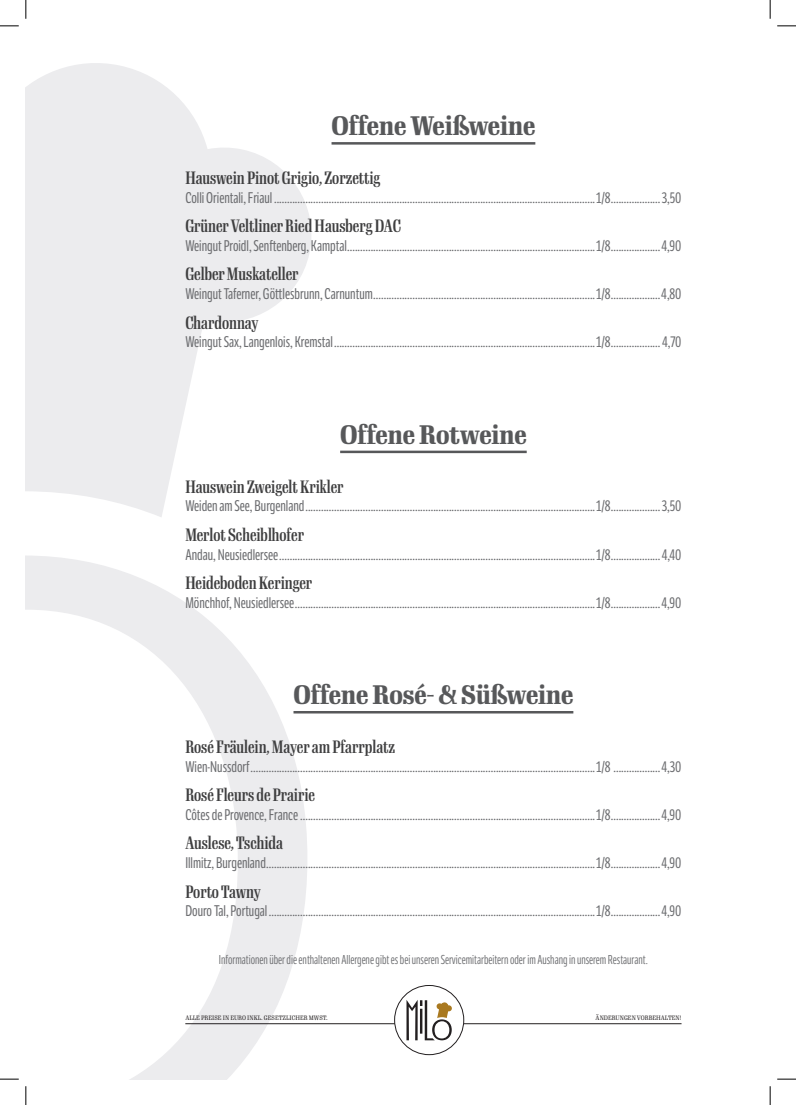
<style>
.page{position:relative;width:796px;height:1105px;background:#fff}
.page>*{position:absolute;margin:0;border:0;box-sizing:border-box;transform-origin:0 0}
.t1{font:700 26.25px "Gimlet Display Condensed";color:#57585a}
.t2{font:500 17.5px "Gimlet Display Compressed";color:#3e3e3f}
.t3{font:15px "LFT Etica Compressed";color:#6c6d70}
.t4{font:12.5px "LFT Etica Compressed";color:#6c6d70}
.t5{font:6.25px "Gimlet Text Compressed";color:#231f20}
</style>
<div class="page">
<svg style="left:26px;top:556px;width:281px;height:522px"></svg>
<svg style="left:26px;top:63px;width:285px;height:454px;fill:#ececee"></svg>
<div style="left:394px;top:984px;width:70px;height:70px;border:1px solid #231f20;border-radius:50%"></div>
<hr style="left:185px;top:1023px;width:210px;height:1px;background:#231f20">
<hr style="left:463px;top:1023px;width:218px;height:1px;background:#231f20">
<svg style="left:406px;top:1000px;width:46px;height:39px"></svg>
<hr style="left:420px;top:1008px;width:2px;height:25px;background:#231f20">
<hr style="left:331px;top:142px;width:204px;height:2px;background:#57585a">
<hr style="left:340px;top:450px;width:187px;height:3px;background:#57585a">
<hr style="left:293px;top:710px;width:280px;height:3px;background:#57585a">
<svg style="left:0;top:25px;width:19px;height:2px"></svg>
<svg style="left:777px;top:25px;width:19px;height:2px"></svg>
<svg style="left:0;top:1078px;width:19px;height:1px"></svg>
<svg style="left:777px;top:1078px;width:19px;height:1px"></svg>
<svg style="left:25px;top:0;width:2px;height:19px"></svg>
<svg style="left:25px;top:1086px;width:2px;height:18px"></svg>
<svg style="left:769px;top:0;width:2px;height:19px"></svg>
<svg style="left:769px;top:1086px;width:2px;height:18px"></svg>
<h1 class="t1" style="left:331px;top:108px;width:205px">Offene Weißweine</h1>
<p class="t2" style="left:185px;top:166px;width:196px">Hauswein Pinot Grigio, Zorzettig</p>
<p class="t3" style="left:185px;top:189px;width:498px">Colli Orientali, Friaul ...........................................................................................................................1/8...................3,50</p>
<p class="t2" style="left:185px;top:214px;width:217px">Grüner Veltliner Ried Hausberg DAC</p>
<p class="t3" style="left:185px;top:237px;width:498px">Weingut Proidl, Senftenberg, Kamptal...............................................................................................1/8...................4,90</p>
<p class="t2" style="left:185px;top:262px;width:115px">Gelber Muskateller</p>
<p class="t3" style="left:185px;top:285px;width:498px">Weingut Taferner, Göttlesbrunn, Carnuntum.....................................................................................1/8...................4,80</p>
<p class="t2" style="left:185px;top:310px;width:75px">Chardonnay</p>
<p class="t3" style="left:185px;top:333px;width:498px">Weingut Sax, Langenlois, Kremstal....................................................................................................1/8...................4,70</p>
<h1 class="t1" style="left:340px;top:416px;width:188px">Offene Rotweine</h1>
<p class="t2" style="left:185px;top:474px;width:160px">Hauswein Zweigelt Krikler</p>
<p class="t3" style="left:185px;top:497px;width:498px">Weiden am See, Burgenland...............................................................................................................1/8...................3,50</p>
<p class="t2" style="left:185px;top:522px;width:120px">Merlot Scheiblhofer</p>
<p class="t3" style="left:185px;top:545px;width:498px">Andau, Neusiedlersee.........................................................................................................................1/8...................4,40</p>
<p class="t2" style="left:185px;top:570px;width:128px">Heideboden Keringer</p>
<p class="t3" style="left:185px;top:593px;width:498px">Mönchhof, Neusiedlersee...................................................................................................................1/8...................4,90</p>
<h1 class="t1" style="left:293px;top:676px;width:281px">Offene Rosé- &amp; Süßweine</h1>
<p class="t2" style="left:185px;top:734px;width:211px">Rosé Fräulein, Mayer am Pfarrplatz</p>
<p class="t3" style="left:185px;top:757px;width:498px">Wien-Nussdorf....................................................................................................................................1/8 ..................4,30</p>
<p class="t2" style="left:185px;top:782px;width:131px">Rosé Fleurs de Prairie</p>
<p class="t3" style="left:185px;top:805px;width:498px">Côtes de Provence, France.................................................................................................................1/8...................4,90</p>
<p class="t2" style="left:185px;top:831px;width:99px">Auslese, Tschida</p>
<p class="t3" style="left:185px;top:853px;width:498px">Illmitz, Burgenland..............................................................................................................................1/8...................4,90</p>
<p class="t2" style="left:185px;top:879px;width:77px">Porto Tawny</p>
<p class="t3" style="left:185px;top:902px;width:498px">Douro Tal, Portugal.............................................................................................................................1/8...................4,90</p>
<p class="t4" style="left:219px;top:952px;width:430px">Informationen über die enthaltenen Allergene gibt es bei unseren Servicemitarbeitern oder im Aushang in unserem Restaurant.</p>
<p class="t5" style="left:185px;top:1013px;width:144px">ALLE PREISE IN EURO INKL. GESETZLICHER MWST.</p>
<p class="t5" style="left:595px;top:1013px;width:87px">ÄNDERUNGEN VORBEHALTEN!</p>
</div>
